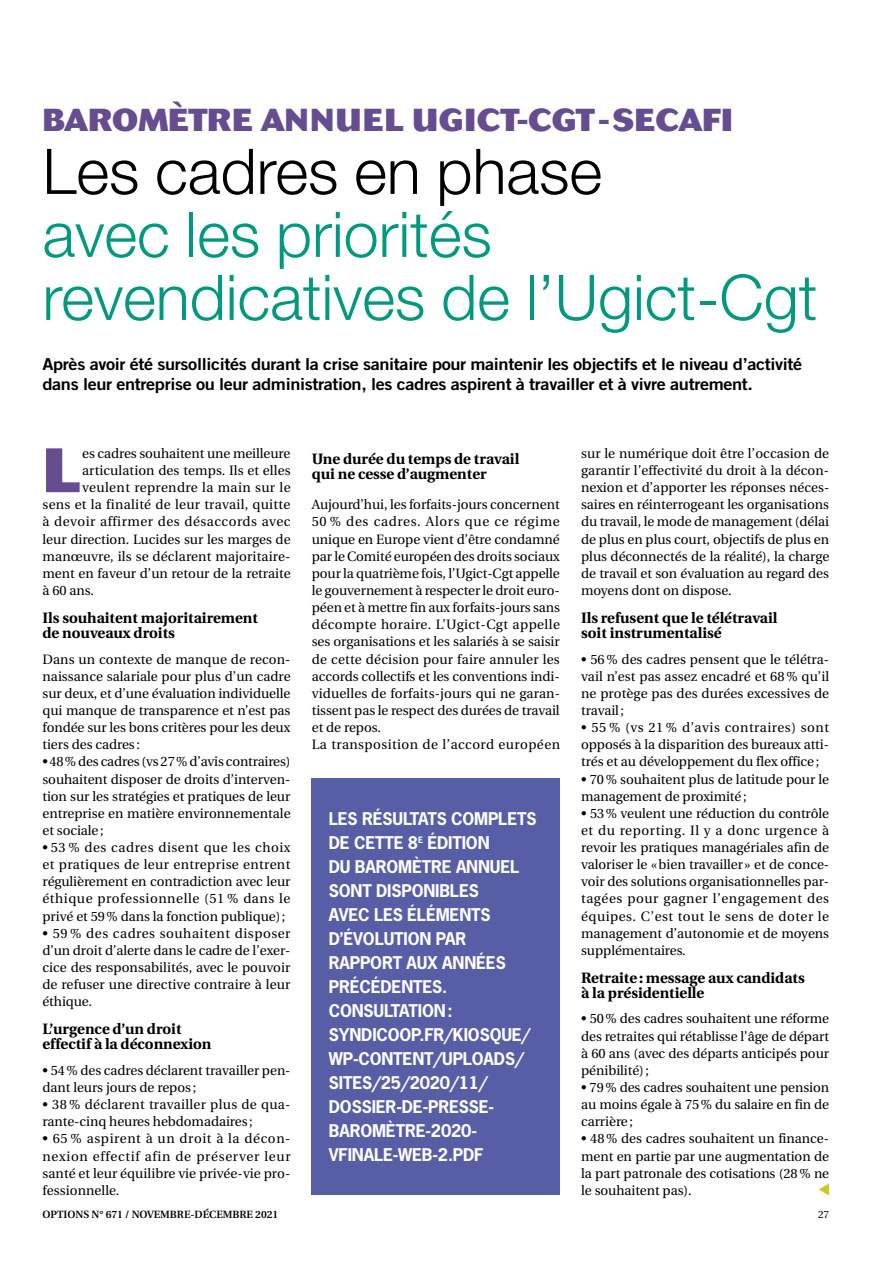
<style>
.page{position:relative;width:893px;height:1263px;background:#fff}
.page>*{position:absolute;margin:0;border:0;box-sizing:border-box;transform-origin:0 0}
.t1{font:300 63px/63px "Helvetica Neue";color:#00997e}
.t2{font:300 63px "Helvetica Neue";color:#000}
.t3{font:800 62.1px "Cosmos";color:#654d8f}
.t4{font:800 31.5px "Cosmos";letter-spacing:.02em;color:#654d8f}
.t5{font:700 16.5px/24px "News Gothic";letter-spacing:-.01em;color:#fff}
.t6{font:16.5px/19.5px "Trade Gothic Bold Two";letter-spacing:-.02em;color:#000;scale:1.1 1}
.t7{font:700 15px/15px "Utopia";color:#000}
.t8{font:13.5px/17.1px "Utopia";letter-spacing:-.005em;color:#000;text-align:justify}
.t9{font:13.5px "Utopia";letter-spacing:.02em;color:#000}
.t10{font:13.5px "Utopia";letter-spacing:.035em;color:#000}
.t11{font:13.5px "Utopia";letter-spacing:.03em;color:#000}
.t12{font:600 10.5px "Utopia";letter-spacing:-.005em;color:#000}
.t13{font:10.5px "Utopia";color:#000}
</style>
<div class="page">
<div style="left:312px;top:778px;width:248px;height:417px;background:#575ea5"></div>
<h3 class="t4" style="left:43px;top:101px;width:504px">BAROMÈTRE ANNUEL UGICT-CGT</h3>
<h3 class="t4" style="left:598px;top:101px;width:44px">-SECA</h3>
<h3 class="t4" style="left:702px;top:101px;width:29px">FI</h3>
<h1 class="t2" style="left:43px;top:133px;width:561px">Les cadres en phase</h1>
<h1 class="t1" style="left:43px;top:202px;width:776px">avec les priorités revendicatives de l’Ugict-Cgt</h1>
<p class="t6" style="left:43px;top:354px;width:692px">Après avoir été sursollicités durant la crise sanitaire pour maintenir les objectifs et le niveau d’activité dans leur entreprise ou leur administration, les cadres aspirent à travailler et à vivre autrement.</p>
<h2 class="t3" style="left:43px;top:434px;width:39px">L</h2>
<p class="t8" style="left:82px;top:445px;width:210px">es cadres souhaitent une meilleure</p>
<p class="t8" style="left:82px;top:462px;width:210px">articulation des temps. Ils et elles</p>
<p class="t11" style="left:82px;top:480px;width:210px">veulent reprendre la main sur le</p>
<p class="t9" style="left:43px;top:497px;width:249px">sens et la finalité de leur travail, quitte</p>
<p class="t10" style="left:43px;top:514px;width:250px">à devoir affirmer des désaccords avec</p>
<p class="t8" style="left:43px;top:531px;width:250px">leur direction. Lucides sur les marges de</p>
<p class="t8" style="left:43px;top:548px;width:249px">manœuvre, ils se déclarent majoritaire-</p>
<p class="t8" style="left:43px;top:565px;width:250px">ment en faveur d’un retour de la retraite</p>
<p class="t8" style="left:43px;top:582px;width:53px">à 60 ans.</p>
<p class="t7" style="left:43px;top:610px;width:217px">Ils souhaitent majoritairement de nouveaux droits</p>
<p class="t8" style="left:43px;top:651px;width:250px">Dans un contexte de manque de recon&shy;naissance salariale pour plus d’un cadre sur deux, et d’une évaluation individuelle qui manque de transparence et n’est pas fondée sur les bons critères pour les deux tiers des cadres :</p>
<p class="t8" style="left:42px;top:753px;width:250px">• 48 % des cadres (vs 27 % d’avis contraires) souhaitent disposer de droits d’interven&shy;tion sur les stratégies et pratiques de leur entreprise en matière environnementale et sociale;</p>
<p class="t8" style="left:42px;top:839px;width:250px">• 53 % des cadres disent que les choix et pratiques de leur entreprise entrent régulièrement en contradiction avec leur éthique professionnelle (51 % dans le privé et 59 % dans la fonction publique) ;</p>
<p class="t8" style="left:42px;top:925px;width:250px">• 59 % des cadres souhaitent disposer d’un droit d’alerte dans le cadre de l’exer&shy;cice des responsabilités, avec le pouvoir de refuser une directive contraire à leur éthique.</p>
<p class="t7" style="left:43px;top:1021px;width:171px">L’urgence d’un droit effectif à la déconnexion</p>
<p class="t8" style="left:43px;top:1062px;width:250px">• 54 % des cadres déclarent travailler pen&shy;dant leurs jours de repos ;</p>
<p class="t8" style="left:43px;top:1096px;width:250px">• 38 % déclarent travailler plus de qua&shy;rante-cinq heures hebdomadaires ;</p>
<p class="t8" style="left:43px;top:1130px;width:250px">• 65 % aspirent à un droit à la décon&shy;nexion effectif afin de préserver leur santé et leur équilibre vie privée-vie pro&shy;fessionnelle.</p>
<p class="t7" style="left:312px;top:451px;width:209px">Une durée du temps de travail qui ne cesse d’augmenter</p>
<p class="t8" style="left:312px;top:496px;width:250px;text-align:left">Aujourd’hui, les forfaits-jours concernent 50 % des cadres. Alors que ce régime unique en Europe vient d’être condamné par le Comité européen des droits sociaux pour la quatrième fois, l’Ugict-Cgt appelle le gouvernement à respecter le droit euro&shy;péen et à mettre fin aux forfaits-jours sans décompte horaire. L’Ugict-Cgt appelle ses organisations et les salariés à se saisir de cette décision pour faire annuler les accords collectifs et les conventions indi&shy;viduelles de forfaits-jours qui ne garan&shy;tissent pas le respect des durées de travail et de repos.<br>La transposition de l’accord européen</p>
<p class="t5" style="left:329px;top:807px;width:209px">LES RÉSULTATS COMPLETS<br>DE CETTE 8<sup>E</sup> ÉDITION<br>DU BAROMÈTRE ANNUEL<br>SONT DISPONIBLES<br>AVEC LES ÉLÉMENTS<br>D’ÉVOLUTION PAR<br>RAPPORT AUX ANNÉES<br>PRÉCÉDENTES.<br>CONSULTATION:<br>SYNDICOOP.FR/KIOSQUE/<br>WP-CONTENT/UPLOADS/<br>SITES/25/2020/11/<br>DOSSIER-DE-PRESSE-<br>BAROMÈTRE-2020-<br>VFINALE-WEB</p>
<p class="t5" style="left:432px;top:1143px;width:53px">-2.PDF</p>
<p class="t8" style="left:581px;top:445px;width:250px">sur le numérique doit être l’occasion de garantir l’effectivité du droit à la décon&shy;nexion et d’apporter les réponses néces&shy;saires en réinterrogeant les organisations du travail, le mode de management (délai de plus en plus court, objectifs de plus en plus déconnectés de la réalité), la charge de travail et son évaluation au regard des moyens dont on dispose.</p>
<p class="t7" style="left:581px;top:610px;width:198px">Ils refusent que le télétravail soit instrumentalisé</p>
<p class="t8" style="left:581px;top:651px;width:250px">• 56 % des cadres pensent que le télétra&shy;vail n’est pas assez encadré et 68 % qu’il ne protège pas des durées excessives de travail;</p>
<p class="t8" style="left:581px;top:719px;width:250px">• 55 % (vs 21 % d’avis contraires) sont opposés à la disparition des bureaux atti&shy;trés et au développement du flex office ;</p>
<p class="t8" style="left:581px;top:771px;width:250px">• 70 % souhaitent plus de latitude pour le management de proximité;</p>
<p class="t8" style="left:581px;top:805px;width:250px">• 53 % veulent une réduction du contrôle et du reporting. Il y a donc urgence à revoir les pratiques managériales afin de valoriser le «bien travailler » et de conce&shy;voir des solutions organisationnelles par&shy;tagées pour gagner l’engagement des équipes. C’est tout le sens de doter le management d’autonomie et de moyens supplémentaires.</p>
<p class="t7" style="left:581px;top:970px;width:225px">Retraite: message aux candidats à la présidentielle</p>
<p class="t8" style="left:581px;top:1010px;width:250px">• 50 % des cadres souhaitent une réforme des retraites qui rétablisse l’âge de départ à 60 ans (avec des départs anticipés pour pénibilité);</p>
<p class="t8" style="left:581px;top:1079px;width:250px">• 79 % des cadres souhaitent une pension au moins égale à 75 % du salaire en fin de carrière;</p>
<p class="t8" style="left:581px;top:1130px;width:250px">• 48 % des cadres souhaitent un finance&shy;ment en partie par une augmentation de la part patronale des cotisations (28 % ne le souhaitent pas).</p>
<p class="t12" style="left:43px;top:1208px;width:237px">OPTIONS N° 671 / NOVEMbre-DÉCEMBRE 2021</p>
<p class="t13" style="left:818px;top:1208px;width:13px">27</p>
</div>
